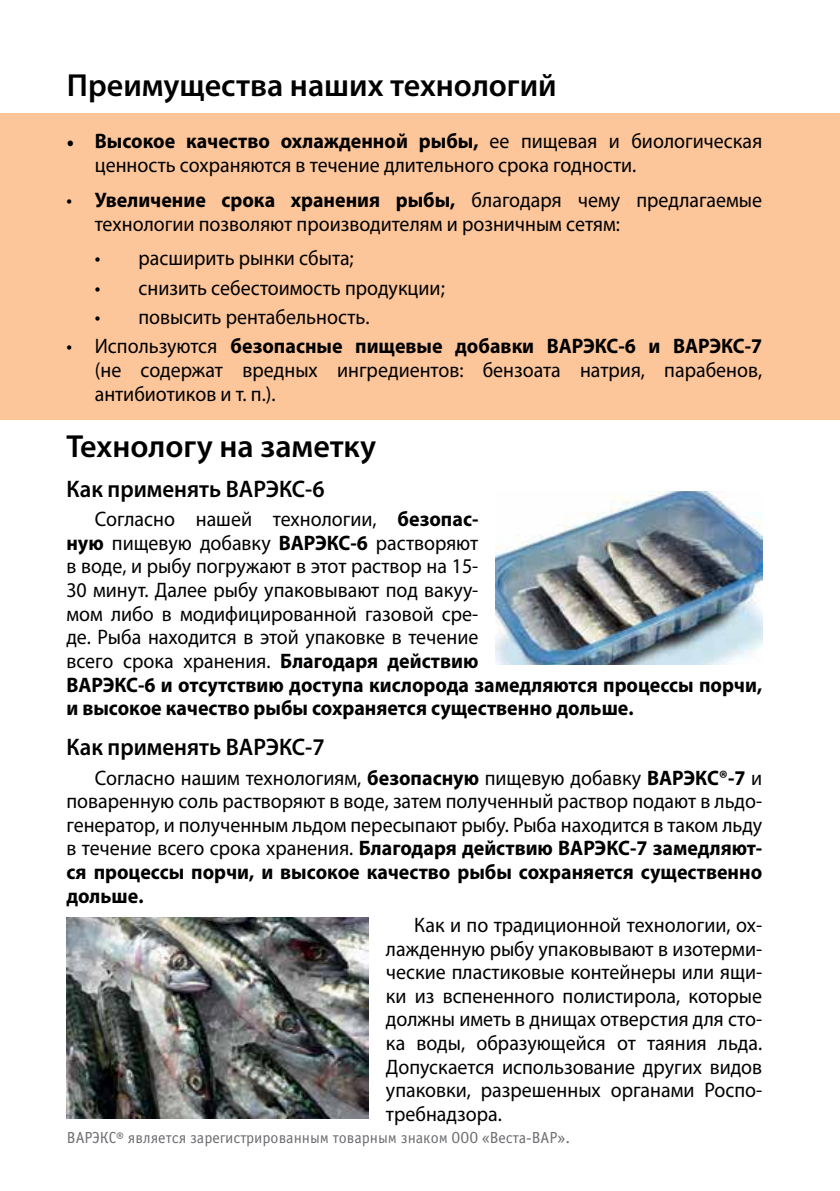
<style>
.page{position:relative;width:840px;height:1191px;background:#fff}
.page>*{position:absolute;margin:0;border:0;box-sizing:border-box;transform-origin:0 0}
.t1{font:600 32px "Myriad Pro";color:#000}
.t2{font:600 24px "Myriad Pro";color:#000;scale:.95 1}
.t3{font:21px/23.6px "Myriad Pro";color:#000;scale:.95 1}
.t4{font:16px "Officina Sans Book C";color:#6d6e71}
.s1{font-family:"Minion Pro";font-weight:600}
.s2{font-weight:700}
</style>
<div class="page">
<div style="left:0;top:113px;width:839px;height:307px;background:#fcc59a"></div>
<img style="left:495px;top:492px;width:266px;height:173px">
<img style="left:66px;top:917px;width:303px;height:202px">
<h1 class="t1" style="left:67px;top:65px;width:491px">Преимущества наших технологий</h1>
<p class="t3" style="left:95px;top:129px;width:703px;text-indent:-28px"><span class="s1">•</span> <span class="s2">Высокое качество охлажденной рыбы,</span> ее пищевая и биологическая ценность сохраняются в течение длительного срока годности.</p>
<p class="t3" style="left:95px;top:188px;width:703px;text-indent:-28px">• <span class="s2">Увеличение срока хранения рыбы,</span> благодаря чему предлагаемые технологии позволяют производителям и розничным сетям:</p>
<p class="t3" style="left:95px;top:246px;width:274px">• расширить рынки сбыта;</p>
<p class="t3" style="left:95px;top:275px;width:370px">• снизить себестоимость продукции;</p>
<p class="t3" style="left:95px;top:305px;width:290px">• повысить рентабельность.</p>
<p class="t3" style="left:95px;top:334px;width:703px;text-align:justify;text-indent:-28px">• Используются <span class="s2">безопасные пищевые добавки ВАРЭКС-6 и ВАРЭКС-7 </span>(не содержат вредных ингредиентов: бензоата натрия, парабенов, антибиотиков и т. п.).</p>
<h1 class="t1" style="left:66px;top:425px;width:311px">Технологу на заметку</h1>
<p class="t2" style="left:66px;top:473px;width:273px">Как применять ВАРЭКС-6</p>
<p class="t3" style="left:66px;top:507px;width:733px;text-indent:28px">Согласно нашей технологии, <span class="s2">безопас-<br>ную</span> пищевую добавку <span class="s2">ВАРЭКС-6</span> растворяют<br>в воде, и рыбу погружают в этот раствор на 15-<br>30 минут. Далее рыбу упаковывают под вакуу-<br>мом либо в модифицированной газовой сре-<br>де. Рыба находится в этой упаковке в течение<br>всего срока хранения. <span class="s2">Благодаря действию<br>ВАРЭКС-6 и отсутствию доступа кислорода замедляются процессы порчи, и высокое качество рыбы сохраняется существенно дольше.</span></p>
<p class="t2" style="left:66px;top:732px;width:273px">Как применять ВАРЭКС-7</p>
<p class="t3" style="left:66px;top:765px;width:733px;text-align:justify;text-indent:28px">Согласно нашим технологиям, <span class="s2">безопасную</span> пищевую добавку <span class="s2">ВАРЭКС®-7</span> и поваренную соль растворяют в воде, затем полученный раствор подают в льдо&shy;генератор, и полученным льдом пересыпают рыбу. Рыба находится в таком льду в течение всего срока хранения. <span class="s2">Благодаря действию ВАРЭКС-7 замедляют&shy;ся процессы порчи, и высокое качество рыбы сохраняется существенно дольше.</span></p>
<p class="t3" style="left:386px;top:912px;width:397px;text-align:justify;text-indent:28px">Как и по традиционной технологии, ох&shy;лажденную рыбу упаковывают в изотерми&shy;ческие пластиковые контейнеры или ящи&shy;ки из вспененного полистирола, которые должны иметь в днищах отверстия для сто&shy;ка воды, образующейся от таяния льда.<br>Допускается использование других видов упаковки, разрешенных органами Роспо&shy;требнадзора.</p>
<p class="t4" style="left:67px;top:1129px;width:504px">ВАРЭКС® является зарегистрированным товарным знаком ООО «Веста-ВАР».</p>
</div>
